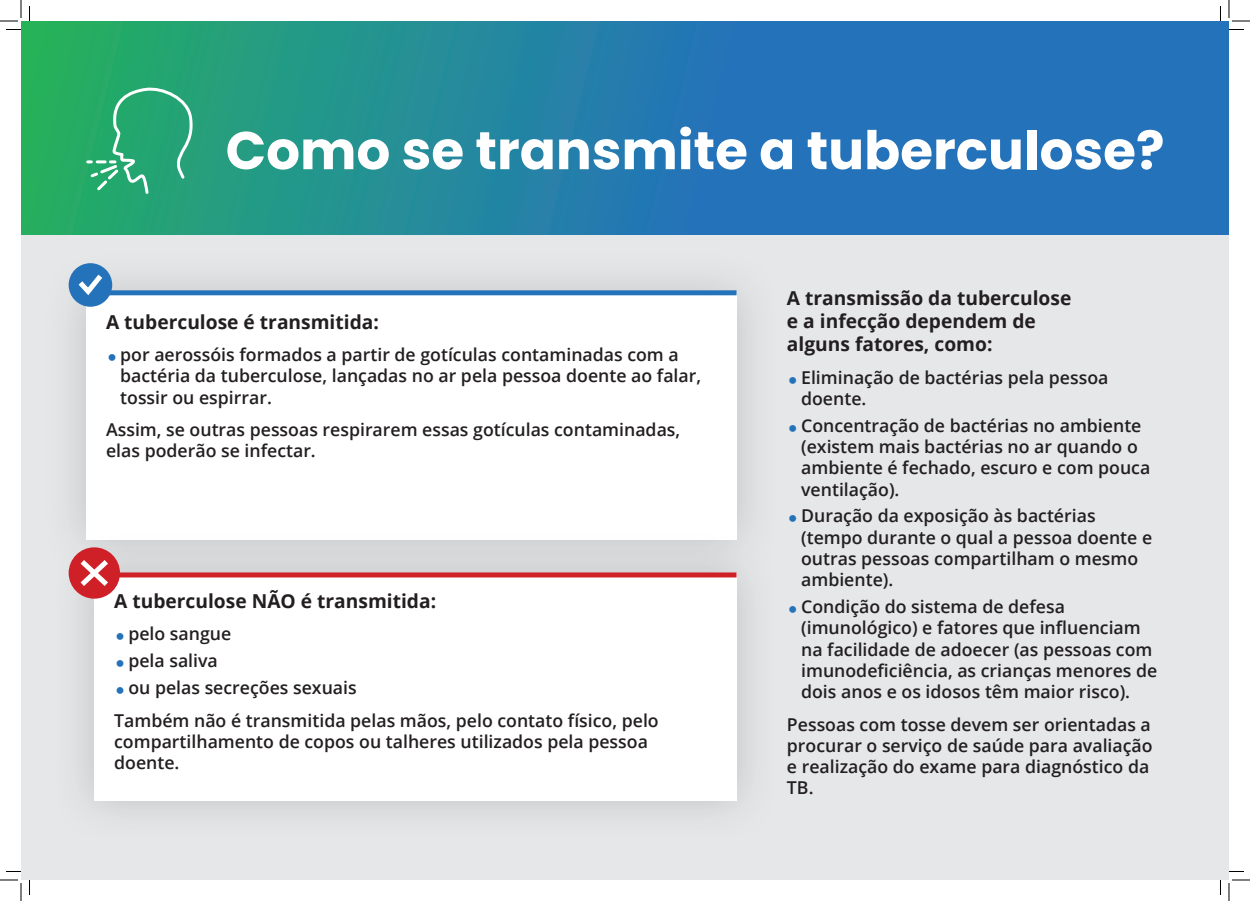
<style>
.page{position:relative;width:1250px;height:901px;background:#fff}
.page>*{position:absolute;margin:0;border:0;box-sizing:border-box;transform-origin:0 0}
.t1{font:700 53.2px "Poppins";color:#fff}
.t2{font:700 19.2px/23px "Open Sans";color:#231f20}
.t3{font:600 17.7px/21.2px "Open Sans";color:#231f20}
</style>
<div class="page">
<div style="left:21px;top:21px;width:1208px;height:859px;background:#e6e7e9"></div>
<svg style="left:21px;top:21px;width:1208px;height:214px;background:#2482a3"></svg>
<img style="left:68px;top:263px;width:680px;height:54px">
<img style="left:736px;top:317px;width:14px;height:214px">
<div style="left:86px;top:294px;width:650px;height:245px;background:#fff"></div>
<svg style="left:85px;top:87px;width:109px;height:108px;background:#37ad7c"></svg>
<div style="left:86px;top:290px;width:650px;height:5px;background:#2472ba"></div>
<div style="left:69px;top:263px;width:43px;height:44px;background:#2472ba;border-radius:50%"></div>
<svg style="left:73px;top:269px;width:34px;height:30px"></svg>
<img style="left:61px;top:531px;width:688px;height:281px">
<img style="left:86px;top:531px;width:650px;height:8px">
<div style="left:94px;top:573px;width:642px;height:227px;background:#fff"></div>
<div style="left:94px;top:572px;width:642px;height:5px;background:#d02027"></div>
<div style="left:69px;top:547px;width:51px;height:52px;background:#d02027;border-radius:50%"></div>
<svg style="left:75px;top:555px;width:38px;height:36px"></svg>
<svg style="left:6px;top:29px;width:15px;height:1px"></svg>
<svg style="left:1229px;top:29px;width:15px;height:1px"></svg>
<svg style="left:6px;top:871px;width:15px;height:1px"></svg>
<svg style="left:1229px;top:871px;width:15px;height:1px"></svg>
<svg style="left:29px;top:6px;width:1px;height:15px"></svg>
<svg style="left:29px;top:880px;width:1px;height:15px"></svg>
<svg style="left:1220px;top:6px;width:1px;height:15px"></svg>
<svg style="left:1220px;top:880px;width:1px;height:15px"></svg>
<svg style="left:0;top:0;width:22px;height:22px"></svg>
<svg style="left:0;top:879px;width:22px;height:22px"></svg>
<svg style="left:1228px;top:0;width:22px;height:22px"></svg>
<svg style="left:1228px;top:879px;width:22px;height:22px"></svg>
<h1 class="t1" style="left:226px;top:120px;width:940px">Como se transmite a tuberculose?</h1>
<p class="t2" style="left:106px;top:310px;width:274px">A tuberculose é transmitida:</p>
<p class="t3" style="left:120px;top:344px;width:582px">por aerossóis formados a partir de gotículas contaminadas com a bactéria da tuberculose, lançadas no ar pela pessoa doente ao falar, tossir ou espirrar.</p>
<p class="t3" style="left:106px;top:419px;width:576px">Assim, se outras pessoas respirarem essas gotículas contaminadas, elas poderão se infectar.</p>
<p class="t2" style="left:114px;top:589px;width:323px">A tuberculose NÃO é transmitida:</p>
<p class="t3" style="left:128px;top:620px;width:230px;line-height:26.9px">pelo sangue<br>pela saliva<br>ou pelas secreções sexuais</p>
<p class="t3" style="left:114px;top:709px;width:546px">Também não é transmitida pelas mãos, pelo contato físico, pelo compartilhamento de copos ou talheres utilizados pela pessoa doente.</p>
<p class="t2" style="left:787px;top:286px;width:286px">A transmissão da tuberculose e a infecção dependem de alguns fatores, como:</p>
<p class="t3" style="left:801px;top:366px;width:309px">Eliminação de bactérias pela pessoa doente.</p>
<p class="t3" style="left:801px;top:414px;width:351px">Concentração de bactérias no ambiente (existem mais bactérias no ar quando o ambiente é fechado, escuro e com pouca ventilação).</p>
<p class="t3" style="left:801px;top:505px;width:353px">Duração da exposição às bactérias (tempo durante o qual a pessoa doente e outras pessoas compartilham o mesmo ambiente).</p>
<p class="t3" style="left:801px;top:596px;width:358px">Condição do sistema de defesa (imunológico) e fatores que influenciam na facilidade de adoecer (as pessoas com imunodeficiência, as crianças menores de dois anos e os idosos têm maior risco).</p>
<p class="t3" style="left:787px;top:713px;width:367px">Pessoas com tosse devem ser orientadas a procurar o serviço de saúde para avaliação e realização do exame para diagnóstico da<br>TB.</p>
</div>
